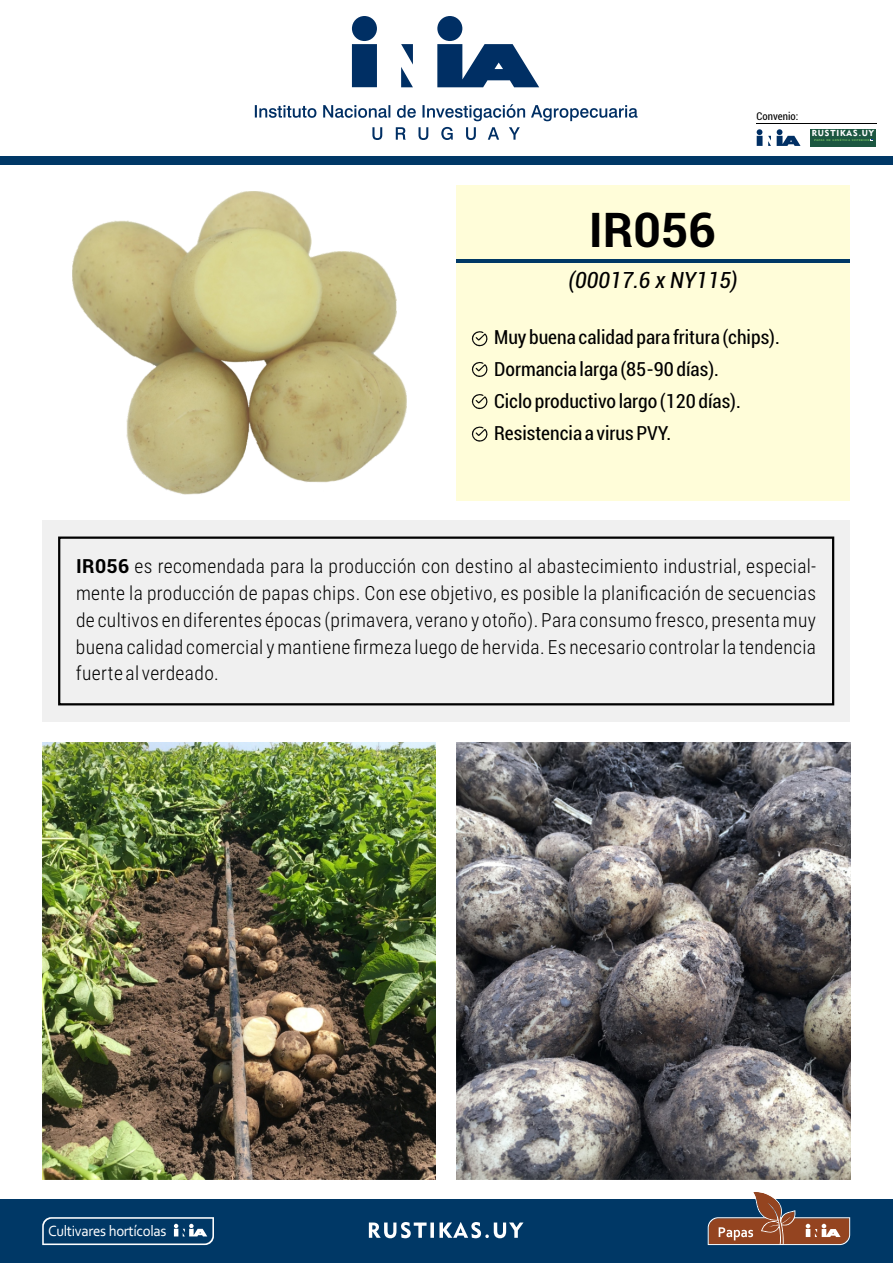
<style>
.page{position:relative;width:893px;height:1263px;background:#fff}
.page>*{position:absolute;margin:0;border:0;box-sizing:border-box;transform-origin:0 0}
.t1{font:700 48px "Roboto";color:#000}
.t2{font:italic condensed 22.5px "Roboto";color:#000}
.t3{font:300 19.5px/26.8px "Roboto Condensed";letter-spacing:.02em;color:#000;text-align:justify}
.t4{font:condensed 19.5px/32.1px "Roboto";color:#000}
.t5{font:15.6px "Corbel";letter-spacing:-.02em;color:#fff;scale:.95 1}
.t6{font:condensed 10.8px "Roboto";color:#000}
.t7{font:8.7px "Geometric 415 BT Black A";letter-spacing:.1em;color:#fff;scale:.96 1}
.t8{font:700 2.7px "Cambria";letter-spacing:.075em;color:#7dcb66;scale:1.24 1}
.s1{font-family:"Roboto";font-weight:700}
</style>
<div class="page">
<div style="left:456px;top:185px;width:394px;height:315px;background:#fffdd9"></div>
<div style="left:0;top:156px;width:893px;height:9px;background:#003866"></div>
<svg style="left:255px;top:16px;width:382px;height:124px"></svg>
<div style="left:0;top:1199px;width:893px;height:64px;background:#003866"></div>
<svg style="left:42px;top:1217px;width:172px;height:28px"></svg>
<hr style="left:456px;top:259px;width:394px;height:4px;background:#003866">
<svg style="left:708px;top:1192px;width:142px;height:53px"></svg>
<div style="left:42px;top:521px;width:808px;height:201px;background:#f0f0f0"></div>
<div style="left:58px;top:536px;width:776px;height:169px;border:2px solid #000"></div>
<svg style="left:471px;top:331px;width:17px;height:16px"></svg>
<svg style="left:471px;top:362px;width:17px;height:15px"></svg>
<svg style="left:471px;top:394px;width:17px;height:16px"></svg>
<svg style="left:471px;top:426px;width:17px;height:16px"></svg>
<img style="left:72px;top:191px;width:334px;height:303px">
<img style="left:42px;top:742px;width:394px;height:437px">
<svg style="left:369px;top:1222px;width:154px;height:16px"></svg>
<img style="left:456px;top:742px;width:394px;height:437px">
<div style="left:810px;top:129px;width:66px;height:17px;background:#1c5741"></div>
<svg style="left:757px;top:129px;width:43px;height:17px"></svg>
<hr style="left:756px;top:123px;width:120px;height:1px;background:#000">
<p class="t6" style="left:757px;top:112px;width:43px">Convenio:</p>
<p class="t7" style="left:812px;top:130px;width:66px">RUSTIKAS.UY</p>
<p class="t8" style="left:814px;top:139px;width:46px">PAPAS DE GENÉTICA SUPERIOR</p>
<h1 class="t1" style="left:589px;top:211px;width:129px">IR056</h1>
<p class="t2" style="left:569px;top:271px;width:170px">(00017.6 x NY115)</p>
<p class="t4" style="left:494px;top:323px;width:287px">Muy buena calidad para fritura (chips).<br>Dormancia larga (85-90 días).<br>Ciclo productivo largo (120 días).<br>Resistencia a virus PVY.</p>
<p class="t3" style="left:76px;top:555px;width:742px"><span class="s1">IR056</span> es recomendada para la producción con destino al abastecimiento industrial, especial&shy;mente la producción de papas chips. Con ese objetivo, es posible la planificación de secuencias de cultivos en diferentes épocas (primavera, verano y otoño). Para consumo fresco, presenta muy buena calidad comercial y mantiene firmeza luego de hervida. Es necesario controlar la tendencia fuerte al verdeado.</p>
<p class="t5" style="left:48px;top:1225px;width:126px">Cultivares hortícolas</p>
</div>
